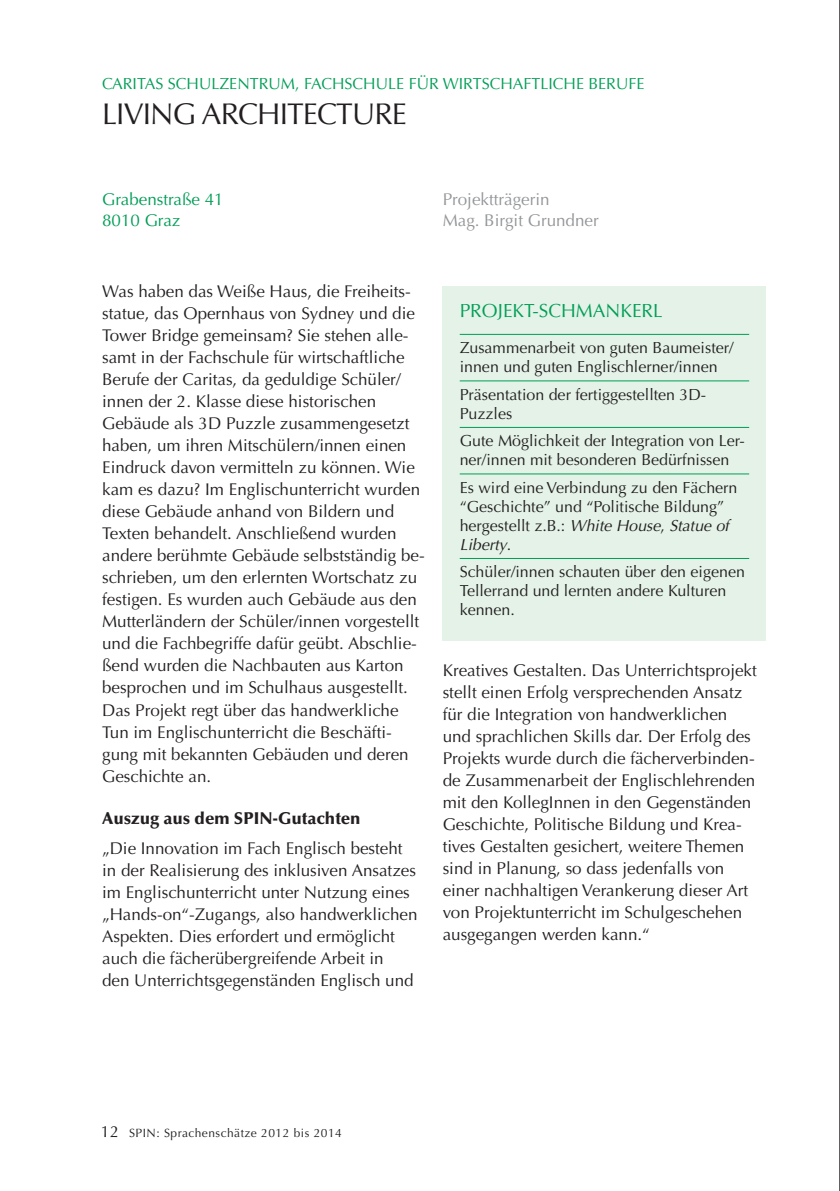
<style>
.page{position:relative;width:840px;height:1191px;background:#fff}
.page>*{position:absolute;margin:0;border:0;box-sizing:border-box;transform-origin:0 0}
.t1{font:30px "Optima";letter-spacing:-.03em;color:#231f20}
.t2{font:19px "Optima";color:#009e55}
.t3{font:17px/22px "Optima";color:#231f20}
.t4{font:17px/20.4px "Optima";color:#939598}
.t5{font:900 17px "Optima";color:#231f20}
.t6{font:17px/20.4px "Optima";color:#009e55}
.t7{font:16px/19px "Optima";color:#231f20}
.t8{font:16px "Optima";color:#009e55}
.t9{font:12px "Optima";letter-spacing:.04em;color:#231f20}
.s1{font-style:italic}
.s2{font-size:16px}
</style>
<div class="page">
<hr style="left:839px;top:0;width:1px;height:1191px;background:#231f20">
<div style="left:442px;top:286px;width:323px;height:355px;background:#e4f2e8"></div>
<hr style="left:459px;top:334px;width:289px;height:1px;background:#009e55">
<hr style="left:459px;top:380px;width:289px;height:1px;background:#009e55">
<hr style="left:459px;top:427px;width:289px;height:1px;background:#009e55">
<hr style="left:459px;top:473px;width:289px;height:1px;background:#009e55">
<hr style="left:459px;top:558px;width:289px;height:1px;background:#009e55">
<p class="t8" style="left:102px;top:74px;width:543px">CARITAS SCHULZENTRUM, FACHSCHULE FÜR WIRTSCHAFTLICHE BERUFE</p>
<h1 class="t1" style="left:102px;top:96px;width:306px">LIVING ARCHITECTURE</h1>
<p class="t6" style="left:102px;top:189px;width:123px">Grabenstraße 41<br>8010 Graz</p>
<p class="t4" style="left:442px;top:189px;width:157px">Projektträgerin<br>Mag. Birgit Grundner</p>
<p class="t3" style="left:102px;top:281px;width:324px">Was haben das Weiße Haus, die Freiheits&shy;statue, das Opernhaus von Sydney und die Tower Bridge gemeinsam? Sie stehen alle&shy;samt in der Fachschule für wirtschaftliche Berufe der Caritas, da geduldige Schüler/ innen der 2. Klasse diese historischen Gebäude als 3D Puzzle zusammengesetzt haben, um ihren Mitschülern/innen einen Eindruck davon vermitteln zu können. Wie kam es dazu? Im Englischunterricht wurden diese Gebäude anhand von Bildern und Texten behandelt. Anschließend wurden andere berühmte Gebäude selbstständig be&shy;schrieben, um den erlernten Wortschatz zu festigen. Es wurden auch Gebäude aus den Mutterländern der Schüler/innen vorgestellt und die Fachbegriffe dafür geübt. Abschlie&shy;ßend wurden die Nachbauten aus Karton besprochen und im Schulhaus ausgestellt.<br>Das Projekt regt über das handwerkliche Tun im Englischunterricht die Beschäfti&shy;gung mit bekannten Gebäuden und deren Geschichte an.</p>
<p class="t5" style="left:102px;top:808px;width:260px">Auszug aus dem SPIN-Gutachten</p>
<p class="t3" style="left:102px;top:837px;width:317px">„Die Innovation im Fach Englisch besteht in der Realisierung des inklusiven Ansatzes im Englischunterricht unter Nutzung eines „Hands-on“-Zugangs, also handwerklichen Aspekten. Dies erfordert und ermöglicht auch die fächerübergreifende Arbeit in<br>den Unterrichtsgegenständen Englisch und</p>
<p class="t2" style="left:459px;top:300px;width:204px">PROJEKT-SCHMANKERL</p>
<p class="t7" style="left:459px;top:338px;width:275px">Zusammenarbeit von guten Baumeister/ innen und guten Englischlerner/innen</p>
<p class="t7" style="left:459px;top:385px;width:248px">Präsentation der fertiggestellten 3D-<br>Puzzles</p>
<p class="t7" style="left:459px;top:431px;width:286px">Gute Möglichkeit der Integration von Ler&shy;ner/innen mit besonderen Bedürfnissen</p>
<p class="t7" style="left:459px;top:478px;width:279px">Es wird eine Verbindung zu den Fächern “Geschichte” und “Politische Bildung” hergestellt z. B. : <span class="s1">White House</span>, <span class="s1">Statue of<br>Liberty</span>.</p>
<p class="t7" style="left:459px;top:562px;width:286px">Schüler/innen schauten über den eigenen<br>Tellerrand und lernten andere Kulturen kennen.</p>
<p class="t3" style="left:442px;top:659px;width:315px">Kreatives Gestalten. Das Unterrichtsprojekt stellt einen Erfolg versprechenden Ansatz für die Integration von handwerklichen und sprachlichen Skills dar. Der Erfolg des Projekts wurde durch die fächerverbinden&shy;de Zusammenarbeit der Englischlehrenden mit den KollegInnen in den Gegenständen Geschichte, Politische Bildung und Krea&shy;tives Gestalten gesichert, weitere Themen sind in Planung, so dass jedenfalls von einer nachhaltigen Verankerung dieser Art von Projektunterricht im Schulgeschehen ausgegangen werden kann. “</p>
<p class="t9" style="left:101px;top:1126px;width:242px"><span class="s2">12</span> SPIN: Sprachenschätze 2012 bis 2014</p>
</div>
